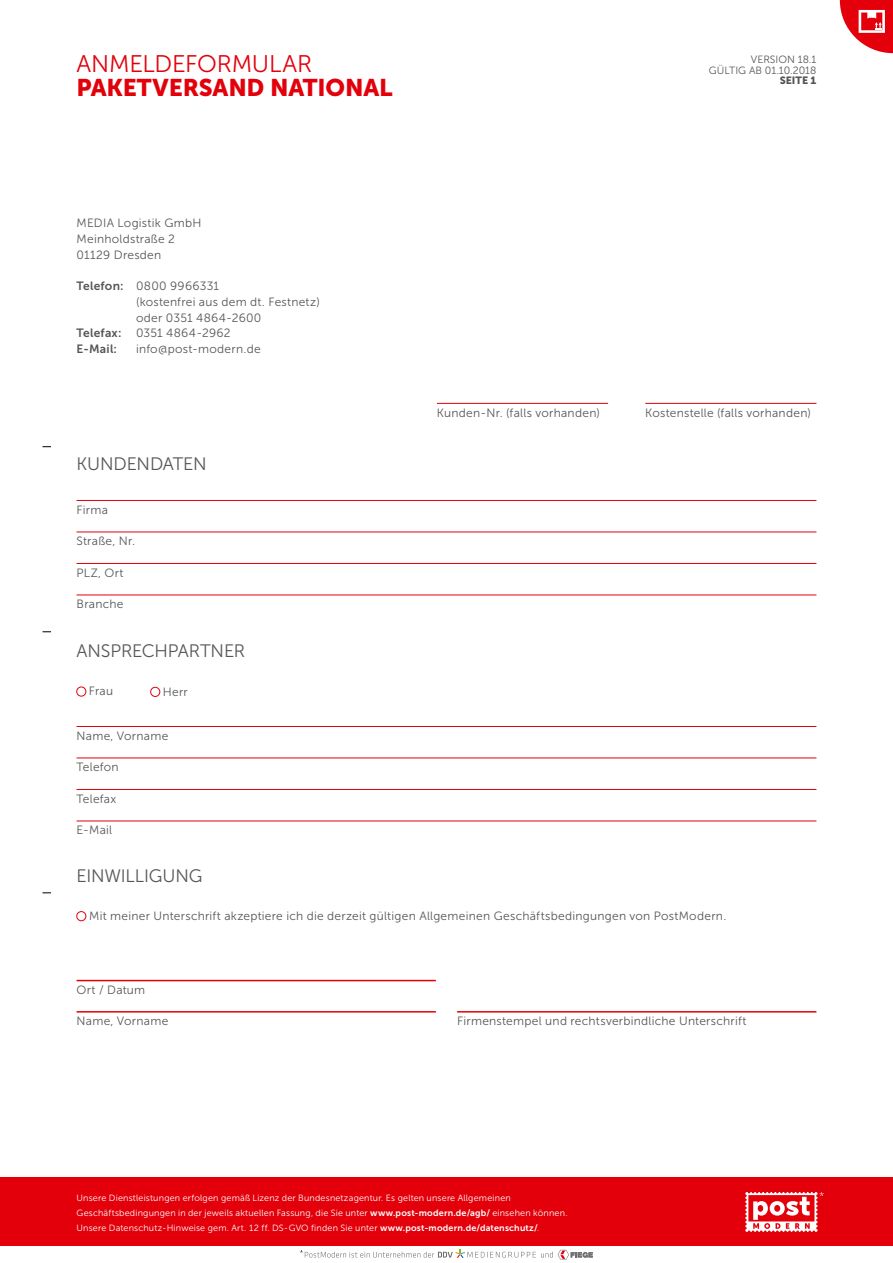
<style>
.page{position:relative;width:893px;height:1263px;background:#fff}
.page>*{position:absolute;margin:0;border:0;box-sizing:border-box;transform-origin:0 0}
.t1{font:24px "Museo Sans 900";letter-spacing:-.005em;color:#e3000b}
.t2{font:24px "Museo Sans 300";letter-spacing:-.01em;color:#e3000b}
.t3{font:18px "Museo Sans 300";letter-spacing:-.01em;color:#565655}
.t4{font:12px/15.8px "Museo Sans 300";letter-spacing:.02em;color:#565655}
.t5{font:12px "Museo Sans 700";color:#565655}
.t6{font:10.5px/10.5px "Museo Sans 300";color:#565655;text-align:right}
.t7{font:10.5px "Museo Sans 900";color:#565655}
.t8{font:9px/15px "Museo Sans 300";letter-spacing:.02em;color:#fff}
.s1{font-family:"Museo Sans 700"}
</style>
<div class="page">
<svg style="left:300px;top:1249px;width:293px;height:10px"></svg>
<div style="left:0;top:1178px;width:893px;height:68px;background:#e3000b"></div>
<svg style="left:745px;top:1192px;width:79px;height:40px"></svg>
<hr style="left:77px;top:1011px;width:359px;height:1px;background:#e3000b">
<hr style="left:77px;top:980px;width:359px;height:1px;background:#e3000b">
<hr style="left:457px;top:1011px;width:359px;height:1px;background:#e3000b">
<hr style="left:437px;top:403px;width:171px;height:1px;background:#e3000b">
<hr style="left:645px;top:403px;width:171px;height:1px;background:#e3000b">
<hr style="left:77px;top:500px;width:739px;height:1px;background:#e3000b">
<hr style="left:77px;top:532px;width:739px;height:1px;background:#e3000b">
<hr style="left:77px;top:563px;width:739px;height:1px;background:#e3000b">
<hr style="left:77px;top:595px;width:739px;height:1px;background:#e3000b">
<hr style="left:77px;top:726px;width:739px;height:1px;background:#e3000b">
<hr style="left:77px;top:758px;width:739px;height:1px;background:#e3000b">
<hr style="left:77px;top:789px;width:739px;height:1px;background:#e3000b">
<hr style="left:77px;top:821px;width:739px;height:1px;background:#e3000b">
<div style="left:77px;top:687px;width:9px;height:9px;border:1px solid #e3000b;border-radius:50%"></div>
<div style="left:150px;top:687px;width:10px;height:10px;border:1px solid #e3000b;border-radius:50%"></div>
<svg style="left:840px;top:0;width:53px;height:53px"></svg>
<div style="left:77px;top:911px;width:9px;height:10px;border:1px solid #e3000b;border-radius:50%"></div>
<h1 class="t2" style="left:77px;top:51px;width:237px">ANMELDEFORMULAR</h1>
<h1 class="t1" style="left:77px;top:74px;width:318px">PAKETVERSAND NATIONAL</h1>
<p class="t6" style="left:709px;top:54px;width:109px">VERSION 18.1<br>GÜLTIG AB 01.10.2018</p>
<p class="t7" style="left:780px;top:75px;width:38px">SEITE 1</p>
<p class="t4" style="left:77px;top:215px;width:126px">MEDIA Logistik GmbH<br>Meinholdstraße 2<br>01129 Dresden</p>
<p class="t4" style="left:77px;top:278px;width:144px"><span class="s1">Telefon:</span> 0800 9966331</p>
<p class="t4" style="left:136px;top:294px;width:185px">(kostenfrei aus dem dt. Festnetz)</p>
<p class="t4" style="left:136px;top:310px;width:127px">oder 0351 4864-2600</p>
<p class="t4" style="left:77px;top:325px;width:155px"><span class="s1">Telefax:</span> 0351 4864-2962</p>
<p class="t5" style="left:77px;top:342px;width:42px">E-Mail:</p>
<p class="t4" style="left:136px;top:341px;width:126px">info@post-modern.de</p>
<h2 class="t3" style="left:77px;top:454px;width:132px">KUNDENDATEN</h2>
<p class="t4" style="left:77px;top:502px;width:33px">Firma</p>
<p class="t4" style="left:77px;top:533px;width:60px">Straße, Nr.</p>
<p class="t4" style="left:77px;top:565px;width:49px">PLZ, Ort</p>
<p class="t4" style="left:77px;top:596px;width:49px">Branche</p>
<h2 class="t3" style="left:77px;top:641px;width:170px">ANSPRECHPARTNER</h2>
<p class="t4" style="left:89px;top:683px;width:26px">Frau</p>
<p class="t4" style="left:163px;top:684px;width:27px">Herr</p>
<p class="t4" style="left:77px;top:728px;width:93px">Name, Vorname</p>
<p class="t4" style="left:77px;top:759px;width:44px">Telefon</p>
<p class="t4" style="left:77px;top:791px;width:41px">Telefax</p>
<p class="t4" style="left:77px;top:822px;width:37px">E-Mail</p>
<h2 class="t3" style="left:77px;top:866px;width:128px">EINWILLIGUNG</h2>
<p class="t4" style="left:437px;top:405px;width:165px">Kunden-Nr. (falls vorhanden)</p>
<p class="t4" style="left:645px;top:405px;width:167px">Kostenstelle (falls vorhanden)</p>
<p class="t4" style="left:89px;top:908px;width:638px">Mit meiner Unterschrift akzeptiere ich die derzeit gültigen Allgemeinen Geschäftsbedingungen von PostModern.</p>
<p class="t4" style="left:77px;top:982px;width:70px">Ort / Datum</p>
<p class="t4" style="left:77px;top:1013px;width:93px">Name, Vorname</p>
<p class="t4" style="left:457px;top:1013px;width:291px">Firmenstempel und rechtsverbindliche Unterschrift</p>
<p class="t8" style="left:77px;top:1191px;width:493px">Unsere Dienstleistungen erfolgen gemäß Lizenz der Bundesnetzagentur. Es gelten unsere Allgemeinen<br>Geschäftsbedingungen in der jeweils aktuellen Fassung, die Sie unter <span class="s1">www.post-modern.de/agb/</span> einsehen können.<br>Unsere Datenschutz-Hinweise gem. Art. 12 ff. DS-GVO finden Sie unter <span class="s1">www.post-modern.de/datenschutz/</span>.</p>
</div>
